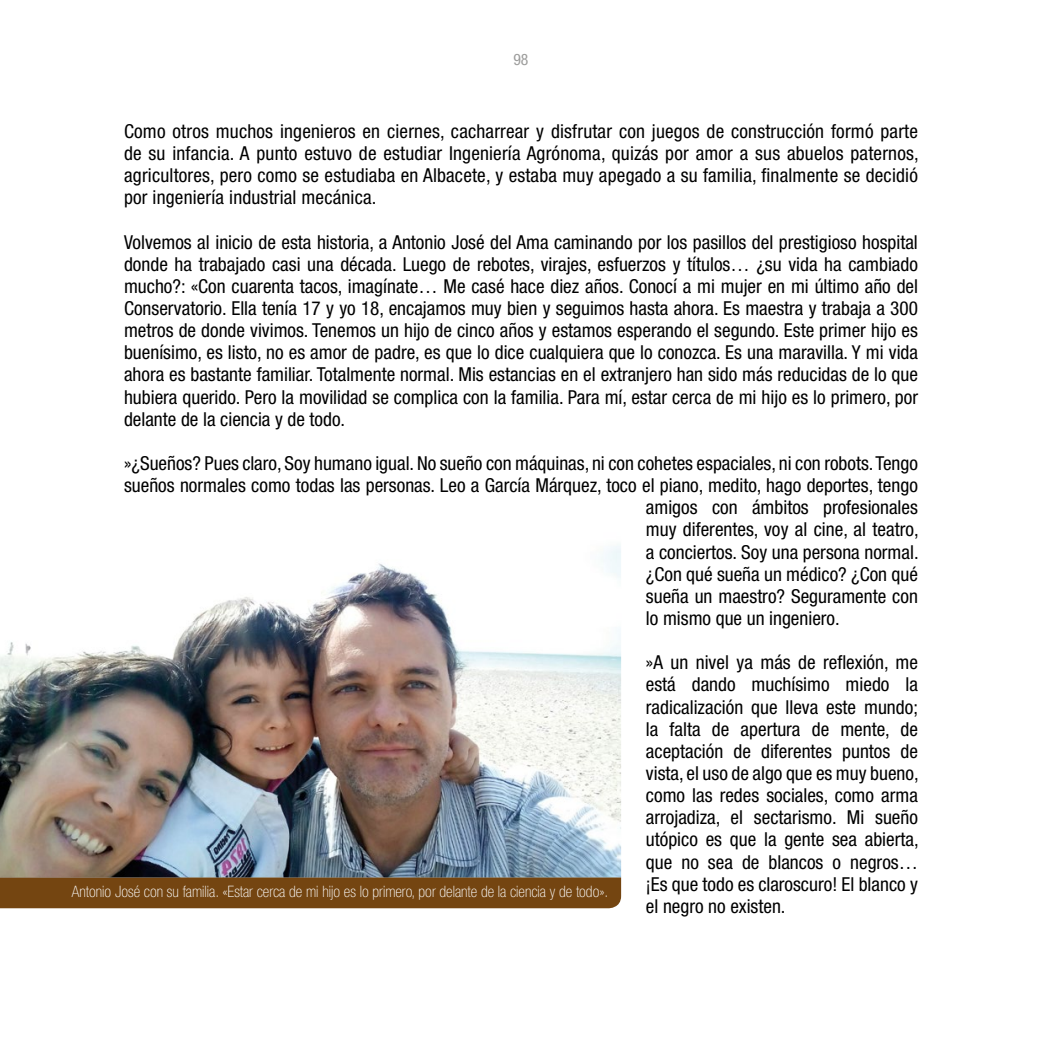
<style>
.page{position:relative;width:1042px;height:1042px;background:#fff}
.page>*{position:absolute;margin:0;border:0;box-sizing:border-box;transform-origin:0 0}
.t1{font:condensed 19.25px/22.2px "Helvetica Neue LT Std";color:#000;text-align:justify}
.t2{font:100 condensed 15.75px "Helvetica Neue LT Std";color:#fff}
.t3{font:condensed 15.75px "Helvetica Neue LT Std";color:#9d9d9c}
</style>
<div class="page">
<img style="left:0;top:545px;width:621px;height:332px">
<div style="left:0;top:877px;width:621px;height:31px;background:#744511"></div>
<p class="t3" style="left:513px;top:50px;width:17px">98</p>
<p class="t1" style="left:124px;top:120px;width:796px">Como otros muchos ingenieros en ciernes, cacharrear y disfrutar con juegos de construcción formó parte de su infancia. A punto estuvo de estudiar Ingeniería Agrónoma, quizás por amor a sus abuelos paternos, agricultores, pero como se estudiaba en Albacete, y estaba muy apegado a su familia, finalmente se decidió por ingeniería industrial mecánica.</p>
<p class="t1" style="left:124px;top:231px;width:795px">Volvemos al inicio de esta historia, a Antonio José del Ama caminando por los pasillos del prestigioso hospital donde ha trabajado casi una década. Luego de rebotes, virajes, esfuerzos y títulos… ¿su vida ha cambiado mucho?: «Con cuarenta tacos, imagínate… Me casé hace diez años. Conocí a mi mujer en mi último año del Conservatorio. Ella tenía 17 y yo 18, encajamos muy bien y seguimos hasta ahora. Es maestra y trabaja a 300 metros de donde vivimos. Tenemos un hijo de cinco años y estamos esperando el segundo. Este primer hijo es buenísimo, es listo, no es amor de padre, es que lo dice cualquiera que lo conozca. Es una maravilla. Y mi vida ahora es bastante familiar. Totalmente normal. Mis estancias en el extranjero han sido más reducidas de lo que hubiera querido. Pero la movilidad se complica con la familia. Para mí, estar cerca de mi hijo es lo primero, por delante de la ciencia y de todo.</p>
<p class="t1" style="left:124px;top:452px;width:795px">»¿Sueños? Pues claro, Soy humano igual. No sueño con máquinas, ni con cohetes espaciales, ni con robots. Tengo</p>
<p class="t1" style="left:124px;top:474px;width:795px">sueños normales como todas las personas. Leo a García Márquez, toco el piano, medito, hago deportes, tengo</p>
<p class="t1" style="left:646px;top:496px;width:273px">amigos con ámbitos profesionales</p>
<p class="t1" style="left:646px;top:518px;width:274px">muy diferentes, voy al cine, al teatro,</p>
<p class="t1" style="left:646px;top:540px;width:274px">a conciertos. Soy una persona normal.</p>
<p class="t1" style="left:646px;top:562px;width:273px">¿Con qué sueña un médico? ¿Con qué</p>
<p class="t1" style="left:646px;top:585px;width:273px">sueña un maestro? Seguramente con</p>
<p class="t1" style="left:646px;top:607px;width:195px">lo mismo que un ingeniero.</p>
<p class="t1" style="left:646px;top:651px;width:274px">»A un nivel ya más de reflexión, me está dando muchísimo miedo la radicalización que lleva este mundo; la falta de apertura de mente, de aceptación de diferentes puntos de vista, el uso de algo que es muy bueno, como las redes sociales, como arma arrojadiza, el sectarismo. Mi sueño utópico es que la gente sea abierta, que no sea de blancos o negros… ¡Es que todo es claroscuro! El blanco y el negro no existen.</p>
<p class="t2" style="left:72px;top:882px;width:538px">Antonio José con su familia. «Estar cerca de mi hijo es lo primero, por delante de la ciencia y de todo».</p>
</div>
